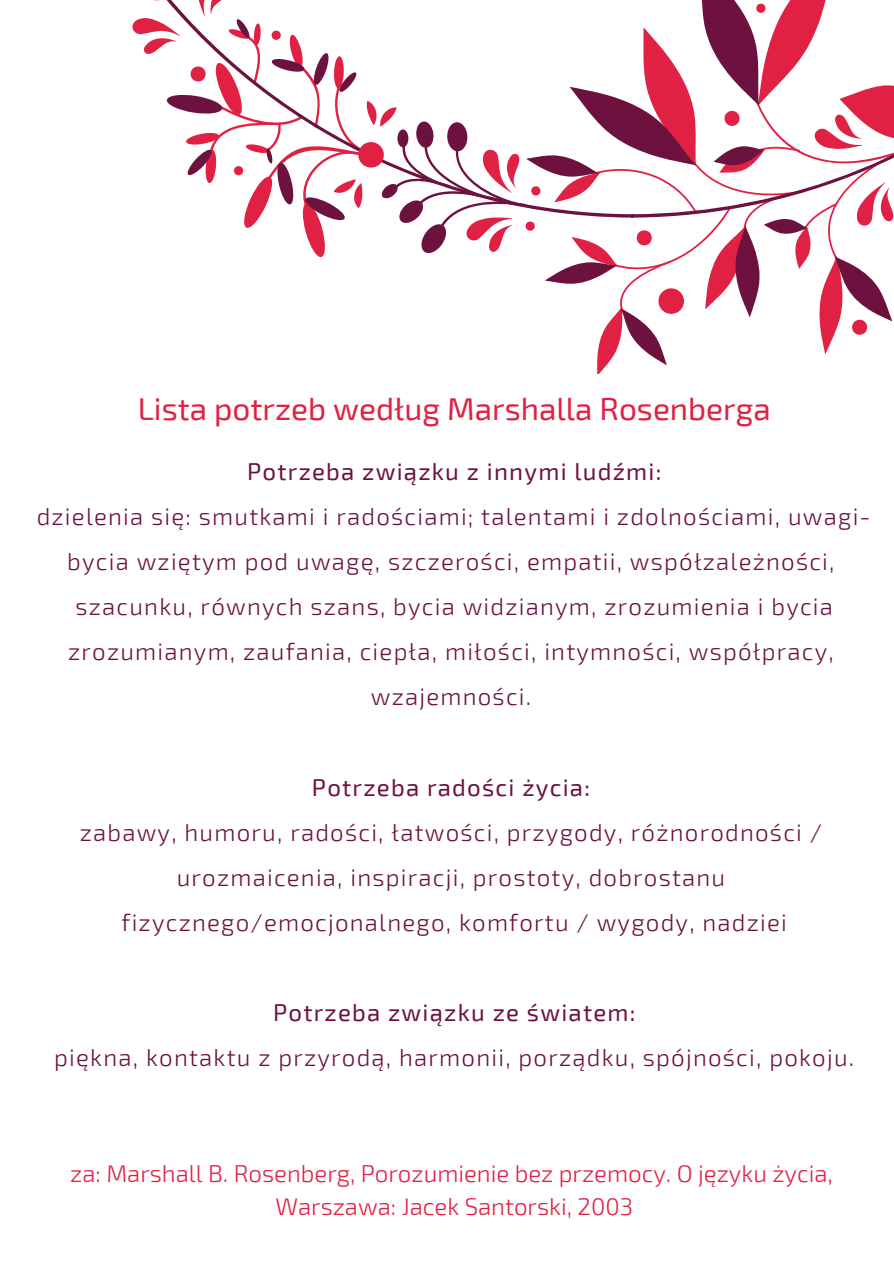
<style>
.page{position:relative;width:894px;height:1264px;background:#fff}
.page>*{position:absolute;margin:0;border:0;box-sizing:border-box;transform-origin:0 0}
.t1{font:31.5px "Exo 2";color:#e12143}
.t2{font:300 24px/45px "Exo 2";letter-spacing:.05em;color:#6d123f;text-align:center}
.t3{font:300 24px/32.7px "Exo 2";color:#e12143;text-align:center}
.t4{font:24px "Exo 2";letter-spacing:.05em;color:#6d123f}
</style>
<div class="page">
<svg style="left:132px;top:0;width:761px;height:374px"></svg>
<h1 class="t1" style="left:138px;top:388px;width:634px">Lista potrzeb według Marshalla Rosenberga</h1>
<p class="t4" style="left:247px;top:456px;width:415px">Potrzeba związku z innymi ludźmi:</p>
<p class="t2" style="left:37px;top:493px;width:835px">dzielenia się: smutkami i radościami; talentami i zdolnościami, uwagi&shy;bycia wziętym pod uwagę, szczerości, empatii, współzależności, szacunku, równych szans, bycia widzianym, zrozumienia i bycia zrozumianym, zaufania, ciepła, miłości, intymności, współpracy, wzajemności.</p>
<p class="t4" style="left:312px;top:771px;width:279px">Potrzeba radości życia:</p>
<p class="t2" style="left:80px;top:808px;width:743px">zabawy, humoru, radości, łatwości, przygody, różnorodności / urozmaicenia, inspiracji, prostoty, dobrostanu fizycznego/emocjonalnego, komfortu / wygody, nadziei</p>
<p class="t4" style="left:273px;top:996px;width:364px">Potrzeba związku ze światem:</p>
<p class="t2" style="left:54px;top:1033px;width:801px">piękna, kontaktu z przyrodą, harmonii, porządku, spójności, pokoju.</p>
<p class="t3" style="left:70px;top:1156px;width:763px">za: Marshall B. Rosenberg, Porozumienie bez przemocy. O języku życia,<br>Warszawa: Jacek Santorski, 2003</p>
</div>
